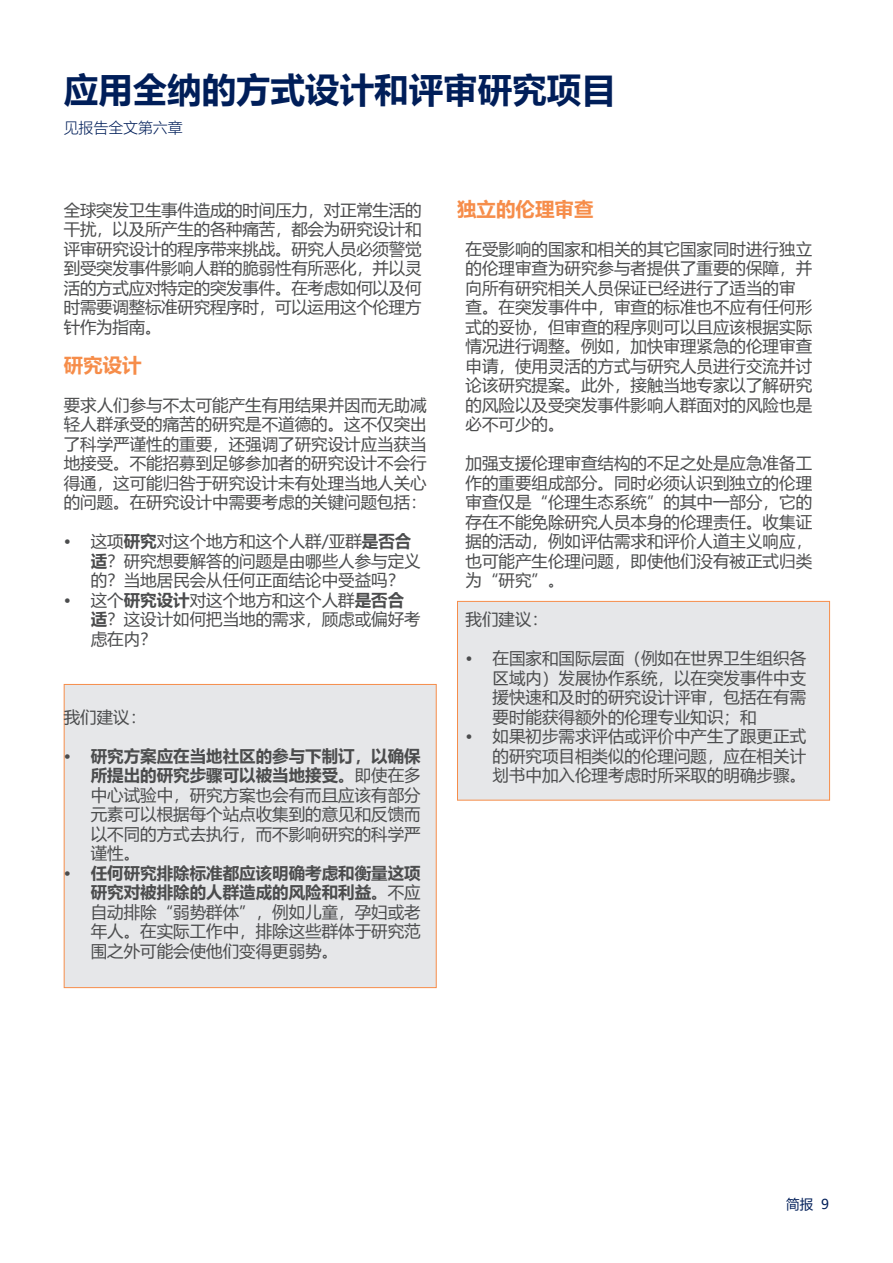
<style>
.page{position:relative;width:893px;height:1263px;background:#fff}
.page>*{position:absolute;margin:0;border:0;box-sizing:border-box;transform-origin:0 0}
.t1{font:700 34.5px "Microsoft Ya Hei";color:#001e59}
.t2{font:700 19.5px "Microsoft Ya Hei";color:#f68d4a}
.t3{font:16.5px/19.5px "Microsoft Ya Hei";color:#4b4c4d;text-align:justify}
.t4{font:300 15px "Microsoft Ya Hei";letter-spacing:-.01em;color:#001e59}
.t5{font:13.5px "Microsoft Ya Hei";color:#001e59}
.s1{font-weight:700}
</style>
<div class="page">
<div style="left:457px;top:601px;width:373px;height:199px;background:#e6e7e9;border:1px solid #f68d4a"></div>
<div style="left:64px;top:684px;width:373px;height:304px;background:#e6e7e9;border:1px solid #f68d4a"></div>
<p class="t1" style="left:64px;top:65px;width:554px">应用全纳的方式设计和评审研究项目</p>
<p class="t4" style="left:64px;top:117px;width:120px">见报告全文第六章</p>
<p class="t3" style="left:64px;top:199px;width:359px">全球突发卫生事件造成的时间压力，对正常生活的干扰，以及所产生的各种痛苦，都会为研究设计和评审研究设计的程序带来挑战。研究人员必须警觉到受突发事件影响人群的脆弱性有所恶化，并以灵活的方式应对特定的突发事件。在考虑如何以及何时需要调整标准研究程序时，可以运用这个伦理方针作为指南。</p>
<p class="t2" style="left:64px;top:351px;width:79px">研究设计</p>
<p class="t3" style="left:64px;top:394px;width:365px">要求人们参与不太可能产生有用结果并因而无助减轻人群承受的痛苦的研究是不道德的。这不仅突出了科学严谨性的重要，还强调了研究设计应当获当地接受。不能招募到足够参加者的研究设计不会行得通，这可能归咎于研究设计未有处理当地人关心的问题。在研究设计中需要考虑的关键问题包括：</p>
<p class="t3" style="left:91px;top:531px;width:332px;text-align:left;text-indent:-27px">• 这项<span class="s1">研究</span>对这个地方和这个人群/亚群<span class="s1">是否合适</span>？研究想要解答的问题是由哪些人参与定义的？当地居民会从任何正面结论中受益吗？</p>
<p class="t3" style="left:91px;top:589px;width:332px;text-align:left;text-indent:-27px">• 这个<span class="s1">研究设计</span>对这个地方和这个人群<span class="s1">是否合适</span>？这设计如何把当地的需求，顾虑或偏好考虑在内？</p>
<p class="t3" style="left:64px;top:706px;width:84px">我们建议：</p>
<p class="t3" style="left:91px;top:745px;width:332px;text-indent:-27px"><span class="s1">• 研究方案应在当地社区的参与下制订，以确保所提出的研究步骤可以被当地接受。</span>即使在多中心试验中，研究方案也会有而且应该有部分元素可以根据每个站点收集到的意见和反馈而以不同的方式去执行，而不影响研究的科学严谨性。</p>
<p class="t3" style="left:91px;top:862px;width:332px;text-indent:-27px"><span class="s1">• 任何研究排除标准都应该明确考虑和衡量这项研究对被排除的人群造成的风险和利益。</span>不应自动排除“弱势群体”，例如儿童，孕妇或老年人。在实际工作中，排除这些群体于研究范围之外可能会使他们变得更弱势。</p>
<p class="t2" style="left:457px;top:195px;width:138px">独立的伦理审查</p>
<p class="t3" style="left:466px;top:238px;width:348px;text-align:left">在受影响的国家和相关的其它国家同时进行独立的伦理审查为研究参与者提供了重要的保障，并向所有研究相关人员保证已经进行了适当的审查。在突发事件中，审查的标准也不应有任何形式的妥协，但审查的程序则可以且应该根据实际情况进行调整。例如，加快审理紧急的伦理审查申请，使用灵活的方式与研究人员进行交流并讨论该研究提案。此外，接触当地专家以了解研究的风险以及受突发事件影响人群面对的风险也是必不可少的。</p>
<p class="t3" style="left:466px;top:453px;width:348px">加强支援伦理审查结构的不足之处是应急准备工作的重要组成部分。同时必须认识到独立的伦理审查仅是“伦理生态系统”的其中一部分，它的存在不能免除研究人员本身的伦理责任。收集证据的活动，例如评估需求和评价人道主义响应，也可能产生伦理问题，即使他们没有被正式归类为“研究”。</p>
<p class="t3" style="left:466px;top:609px;width:84px">我们建议：</p>
<p class="t3" style="left:493px;top:648px;width:315px;text-indent:-27px">• 在国家和国际层面（例如在世界卫生组织各区域内）发展协作系统，以在突发事件中支援快速和及时的研究设计评审，包括在有需要时能获得额外的伦理专业知识；和</p>
<p class="t3" style="left:493px;top:726px;width:315px;text-indent:-27px">• 如果初步需求评估或评价中产生了跟更正式的研究项目相类似的伦理问题，应在相关计划书中加入伦理考虑时所采取的明确步骤。</p>
<p class="t5" style="left:786px;top:1195px;width:44px">简报 9</p>
</div>
